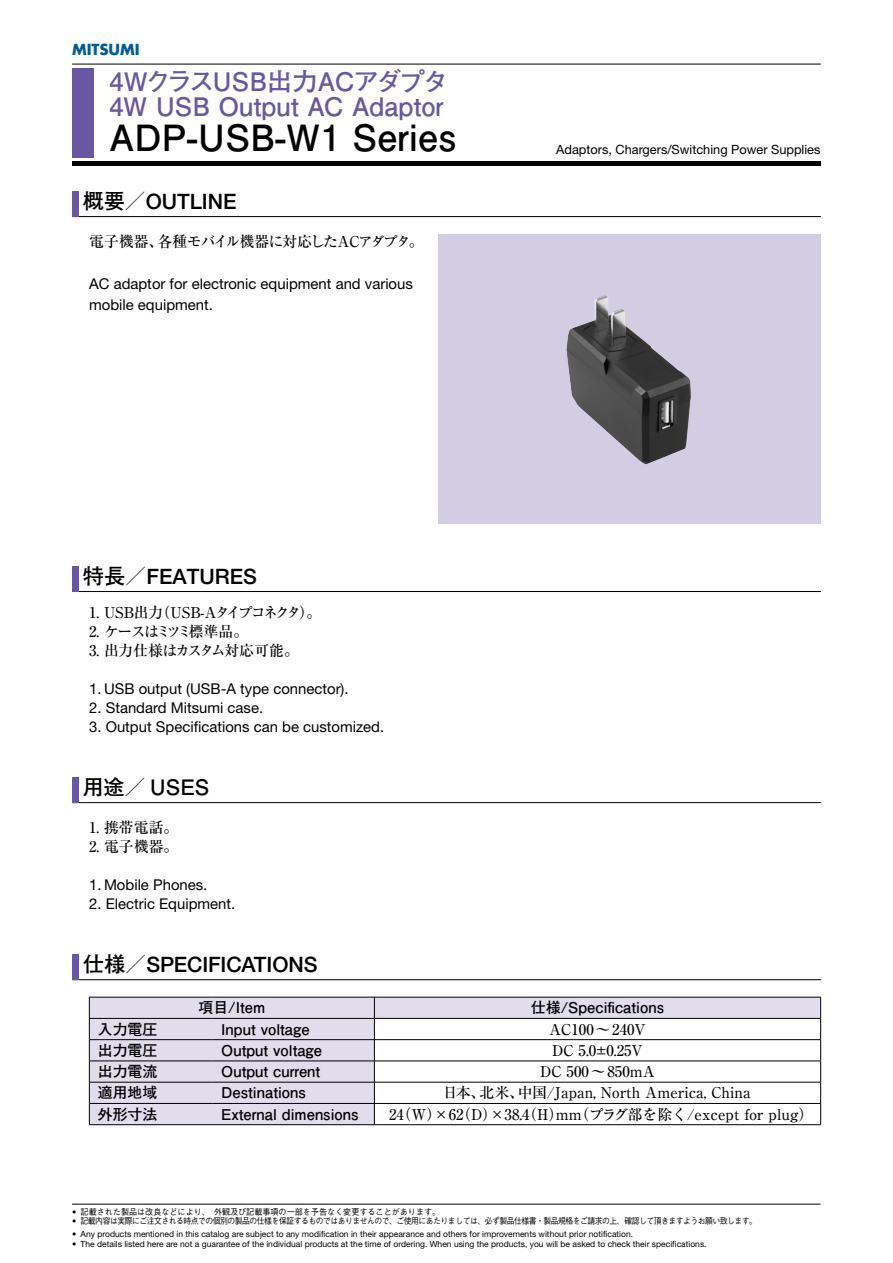
<style>
.page{position:relative;width:893px;height:1263px;background:#fff}
.page>*{position:absolute;margin:0;border:0;box-sizing:border-box;transform-origin:0 0}
.t1{font:36.15px "Futo Go B101 Pro Bold 90 pv RKSJ H";color:#000}
.t2{font:25.5px/25px "Futo Go B101 Pro Bold 90 pv RKSJ H";color:#6857a3}
.t3{font:500 21.3px "Helvetica Neue";color:#000}
.t4{font:21.3px "Futo Go B101 Pro Bold 90 pv RKSJ H";letter-spacing:-.01em;color:#000}
.t5{font:14.85px/21.3px "Helvetica Neue";color:#000}
.t6{font:14.85px "Ryumin Pro Medium 90 pv RKSJ H";color:#000}
.t7{font:14.85px "Futo Go B101 Pro Bold 90 pv RKSJ H";color:#000}
.t8{font:14.85px "Ryumin Pro Medium 90 pv RKSJ H";letter-spacing:-.12em;color:#000}
.t9{font:14.85px "Ryumin Pro Medium 90 pv RKSJ H";letter-spacing:-.055em;color:#000}
.t10{font:14.85px "Ryumin Pro Medium 90 pv RKSJ H";letter-spacing:-.025em;color:#000}
.t11{font:700 14.85px "Futura";color:#005d97}
.t12{font:12.75px "Helvetica Neue";color:#000}
.t13{font:8.55px "Helvetica Neue";color:#000}
.t14{font:8.55px "Gothic BBB Pro Medium 90 pv RKSJ H";letter-spacing:-.06em;color:#000;scale:.92 1}
.t15{font:8.55px "Gothic BBB Pro Medium 90 pv RKSJ H";color:#000;scale:.95 1}
.s1{font-family:"Futo Go B101 Pro Bold 90 pv RKSJ H";font-weight:400}
.s2{font-family:"Helvetica Neue"}
</style>
<div class="page">
<hr style="left:72px;top:1204px;width:748px;height:1px;background:#000">
<hr style="left:72px;top:64px;width:748px;height:1px;background:#000">
<div style="left:72px;top:68px;width:21px;height:89px;background:#6857a3"></div>
<div style="left:72px;top:161px;width:748px;height:5px;background:#000"></div>
<div style="left:438px;top:234px;width:382px;height:289px;background:#d2cde3"></div>
<hr style="left:72px;top:216px;width:748px;height:1px;background:#000">
<div style="left:72px;top:191px;width:6px;height:25px;background:#6857a3"></div>
<hr style="left:72px;top:591px;width:748px;height:1px;background:#000">
<div style="left:72px;top:566px;width:6px;height:25px;background:#6857a3"></div>
<hr style="left:72px;top:802px;width:748px;height:1px;background:#000">
<div style="left:72px;top:777px;width:6px;height:25px;background:#6857a3"></div>
<hr style="left:72px;top:979px;width:748px;height:1px;background:#000">
<div style="left:72px;top:954px;width:6px;height:26px;background:#6857a3"></div>
<svg style="left:90px;top:998px;width:730px;height:126px;fill:#e1dded"></svg>
<hr style="left:89px;top:997px;width:124px;height:1px;background:#000">
<hr style="left:213px;top:997px;width:607px;height:1px;background:#000">
<hr style="left:89px;top:1018px;width:124px;height:1px;background:#000">
<hr style="left:213px;top:1018px;width:607px;height:1px;background:#000">
<hr style="left:89px;top:1039px;width:124px;height:1px;background:#000">
<hr style="left:213px;top:1039px;width:607px;height:1px;background:#000">
<hr style="left:89px;top:1061px;width:124px;height:1px;background:#000">
<hr style="left:213px;top:1061px;width:607px;height:1px;background:#000">
<hr style="left:89px;top:1082px;width:124px;height:1px;background:#000">
<hr style="left:213px;top:1082px;width:607px;height:1px;background:#000">
<hr style="left:89px;top:1103px;width:124px;height:1px;background:#000">
<svg style="left:89px;top:997px;width:1px;height:127px"></svg>
<hr style="left:213px;top:1103px;width:607px;height:1px;background:#000">
<svg style="left:374px;top:997px;width:1px;height:127px"></svg>
<svg style="left:820px;top:997px;width:1px;height:127px"></svg>
<hr style="left:89px;top:1124px;width:731px;height:1px;background:#000">
<img style="left:566px;top:295px;width:125px;height:170px">
<h3 class="t11" style="left:72px;top:43px;width:69px">MITSUMI</h3>
<h2 class="t2" style="left:109px;top:73px;width:340px">4WクラスUSB出力ACアダプタ<br>4W USB Output AC Adaptor</h2>
<h1 class="t1" style="left:109px;top:124px;width:348px">ADP-USB-W1 Series</h1>
<h3 class="t3" style="left:83px;top:194px;width:155px"><span class="s1">概要／</span>OUTLINE</h3>
<h3 class="t9" style="left:89px;top:236px;width:336px">電子機器、各種モバイル機器に対応したACアダプタ。</h3>
<h3 class="t5" style="left:89px;top:275px;width:325px">AC adaptor for electronic equipment and various mobile equipment.</h3>
<h3 class="t12" style="left:556px;top:145px;width:266px">Adaptors, Chargers/Switching Power Supplies</h3>
<h3 class="t3" style="left:83px;top:569px;width:176px"><span class="s1">特長／</span>FEATURES</h3>
<h3 class="t8" style="left:89px;top:606px;width:234px">1. USB出力（USB-Aタイプコネクタ）。</h3>
<h3 class="t8" style="left:89px;top:626px;width:161px">2. ケースはミツミ標準品。</h3>
<h3 class="t10" style="left:89px;top:645px;width:211px">3. 出力仕様はカスタム対応可能。</h3>
<h3 class="t5" style="left:89px;top:679px;width:261px">1. USB output (USB-A type connector).</h3>
<h3 class="t5" style="left:89px;top:698px;width:175px">2. Standard Mitsumi case.</h3>
<h3 class="t5" style="left:89px;top:718px;width:296px">3. Output Specifications can be customized.</h3>
<h3 class="t4" style="left:83px;top:779px;width:128px">用途／ USES</h3>
<h3 class="t6" style="left:89px;top:822px;width:91px">1. 携帯電話。</h3>
<h3 class="t6" style="left:89px;top:841px;width:91px">2. 電子機器。</h3>
<h3 class="t5" style="left:89px;top:876px;width:120px">1. Mobile Phones.</h3>
<h3 class="t5" style="left:89px;top:895px;width:148px">2. Electric Equipment.</h3>
<h3 class="t3" style="left:83px;top:957px;width:236px"><span class="s1">仕様／</span>SPECIFICATIONS</h3>
<h3 class="t7" style="left:198px;top:1002px;width:68px">項目/Item</h3>
<h3 class="t7" style="left:531px;top:1002px;width:135px">仕様/Specifications</h3>
<h3 class="t7" style="left:98px;top:1024px;width:61px">入力電圧</h3>
<h3 class="t7" style="left:221px;top:1024px;width:90px">Input voltage</h3>
<h3 class="t6" style="left:549px;top:1024px;width:98px">AC100～240V</h3>
<h3 class="t7" style="left:98px;top:1045px;width:61px">出力電圧</h3>
<h3 class="t7" style="left:221px;top:1045px;width:102px">Output voltage</h3>
<h3 class="t6" style="left:552px;top:1045px;width:92px">DC 5.0±0.25V</h3>
<h3 class="t7" style="left:98px;top:1066px;width:61px">出力電流</h3>
<h3 class="t7" style="left:221px;top:1066px;width:100px">Output current</h3>
<h3 class="t6" style="left:540px;top:1066px;width:116px">DC 500～850mA</h3>
<h3 class="t7" style="left:98px;top:1087px;width:61px">適用地域</h3>
<h3 class="t7" style="left:221px;top:1087px;width:86px">Destinations</h3>
<h3 class="t6" style="left:442px;top:1087px;width:309px">日本、北米、中国/Japan, North America, China</h3>
<h3 class="t7" style="left:98px;top:1109px;width:61px">外形寸法</h3>
<h3 class="t7" style="left:221px;top:1109px;width:139px">External dimensions</h3>
<h3 class="t6" style="left:389px;top:1109px;width:426px">24（W）×62（D）×38.4（H）mm（プラグ部を除く/except for plug）</h3>
<p class="t15" style="left:72px;top:1208px;width:389px"><span class="s2">•</span> 記載された製品は改良などにより、外観及び記載事項の一部を予告なく変更することがあります。</p>
<p class="t14" style="left:72px;top:1218px;width:746px"><span class="s2">•</span> 記載内容は実際にご注文される時点での個別の製品の仕様を保証するものではありませんので、ご使用にあたりましては、必ず製品仕様書・製品規格をご請求の上、確認して頂きますようお願い致します。</p>
<p class="t13" style="left:72px;top:1231px;width:562px">• Any products mentioned in this catalog are subject to any modification in their appearance and others for improvements without prior notification.</p>
<p class="t13" style="left:72px;top:1241px;width:636px">• The details listed here are not a guarantee of the individual products at the time of ordering. When using the products, you will be asked to check their specifications.</p>
</div>
